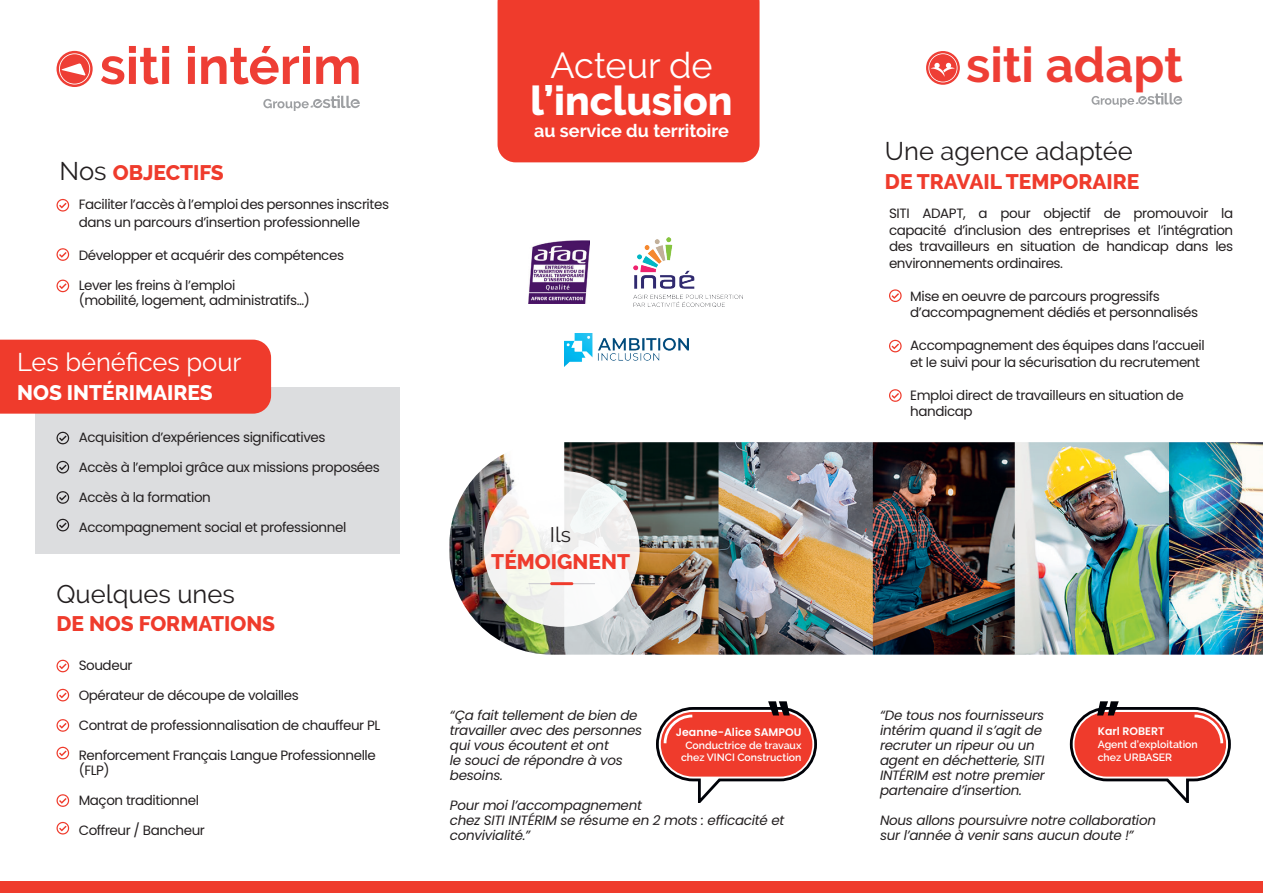
<style>
.page{position:relative;width:1263px;height:893px;background:#fff}
.page>*{position:absolute;margin:0;border:0;box-sizing:border-box;transform-origin:0 0}
.t1{font:700 48.9px "Raleway";color:#ee3e35}
.t2{font:800 40.5px "Raleway";color:#fff}
.t3{font:36px "Raleway";color:#fff}
.t4{font:25.5px "Raleway";color:#231f20}
.t5{font:25.5px "Raleway";color:#fff}
.t6{font:800 21px "Raleway";color:#ef3b2c}
.t7{font:800 21px "Raleway";color:#fff}
.t8{font:21px "Raleway";color:#231f20}
.t9{font:700 18px "Raleway";color:#fff}
.t10{font:13.5px/16.5px "Poppins";letter-spacing:-.03em;color:#231f20}
.t11{font:italic 13.5px/15px "Poppins";letter-spacing:-.02em;color:#231f20}
.t12{font:600 10.95px "Poppins";color:#fff}
.t13{font:600 10.5px/12.6px "Raleway";color:#fff;text-align:center}
.s1{font-weight:400;font-size:25.5px;color:#231f20}
</style>
<div class="page">
<div style="left:35px;top:388px;width:365px;height:166px;background:#dcdddf"></div>
<div style="left:0;top:340px;width:271px;height:74px;background:#ef3b2c"></div>
<svg style="left:57px;top:199px;width:12px;height:13px"></svg>
<svg style="left:57px;top:248px;width:12px;height:13px"></svg>
<svg style="left:57px;top:280px;width:12px;height:12px"></svg>
<svg style="left:57px;top:432px;width:12px;height:12px"></svg>
<svg style="left:57px;top:461px;width:12px;height:12px"></svg>
<svg style="left:57px;top:491px;width:12px;height:13px"></svg>
<svg style="left:57px;top:519px;width:12px;height:12px"></svg>
<svg style="left:57px;top:660px;width:12px;height:12px"></svg>
<svg style="left:57px;top:689px;width:12px;height:12px"></svg>
<svg style="left:57px;top:719px;width:12px;height:13px"></svg>
<svg style="left:57px;top:747px;width:12px;height:12px"></svg>
<svg style="left:57px;top:794px;width:12px;height:13px"></svg>
<svg style="left:57px;top:822px;width:12px;height:12px"></svg>
<div style="left:656px;top:707px;width:161px;height:74px;border:3px solid #000208;border-radius:36px"></div>
<div style="left:661px;top:712px;width:151px;height:65px;background:#ef3b2c;border-radius:32px"></div>
<svg style="left:662px;top:707px;width:92px;height:37px"></svg>
<svg style="left:768px;top:701px;width:22px;height:14px"></svg>
<div style="left:1070px;top:707px;width:161px;height:74px;border:3px solid #000208;border-radius:36px"></div>
<div style="left:1074px;top:712px;width:152px;height:65px;background:#ef3b2c;border-radius:32px"></div>
<svg style="left:1133px;top:707px;width:91px;height:37px"></svg>
<svg style="left:1097px;top:701px;width:22px;height:14px"></svg>
<div style="left:0;top:881px;width:1263px;height:12px;background:#ef3b2c"></div>
<svg style="left:57px;top:51px;width:36px;height:36px"></svg>
<svg style="left:59px;top:53px;width:31px;height:32px"></svg>
<div style="left:60px;top:54px;width:29px;height:30px;background:#ee3e35;border-radius:50%"></div>
<svg style="left:61px;top:63px;width:25px;height:13px"></svg>
<svg style="left:101px;top:46px;width:68px;height:38px"></svg>
<svg style="left:188px;top:46px;width:7px;height:38px"></svg>
<svg style="left:201px;top:46px;width:109px;height:38px"></svg>
<svg style="left:316px;top:56px;width:43px;height:28px"></svg>
<svg style="left:263px;top:95px;width:97px;height:16px"></svg>
<div style="left:497px;top:0;width:262px;height:162px;background:#ef3b2c"></div>
<svg style="left:889px;top:289px;width:13px;height:13px"></svg>
<svg style="left:889px;top:340px;width:13px;height:12px"></svg>
<svg style="left:889px;top:389px;width:13px;height:13px"></svg>
<svg style="left:926px;top:51px;width:34px;height:34px"></svg>
<svg style="left:928px;top:53px;width:29px;height:29px"></svg>
<div style="left:929px;top:54px;width:28px;height:28px;background:#ee3e35;border-radius:50%"></div>
<svg style="left:931px;top:63px;width:24px;height:14px"></svg>
<svg style="left:1091px;top:93px;width:91px;height:14px"></svg>
<img style="left:449px;top:442px;width:814px;height:213px">
<div style="left:484px;top:471px;width:156px;height:156px;background:linear-gradient(to right,#f6f4f0,#f3f3f3);border-radius:50%"></div>
<svg style="left:528px;top:583px;width:67px;height:1px"></svg>
<hr style="left:550px;top:582px;width:23px;height:3px;background:#ef3b2c">
<img style="left:634px;top:238px;width:108px;height:68px">
<img style="left:528px;top:240px;width:62px;height:64px">
<img style="left:565px;top:334px;width:123px;height:32px">
<h3 class="t6" style="left:60px;top:161px;width:166px"><span class="s1">Nos</span> OBJECTIFS</h3>
<p class="t10" style="left:79px;top:195px;width:312px;line-height:18px">Faciliter l’accès à l’emploi des personnes inscrites dans un parcours d’insertion professionnelle</p>
<p class="t10" style="left:79px;top:247px;width:267px">Développer et acquérir des compétences</p>
<p class="t10" style="left:79px;top:278px;width:233px;line-height:15px">Lever les freins à l’emploi<br>(mobilité, logement, administratifs...)</p>
<h3 class="t5" style="left:17px;top:347px;width:226px">Les bénéfices pour</h3>
<h3 class="t7" style="left:17px;top:380px;width:197px">NOS INTÉRIMAIRES</h3>
<p class="t10" style="left:79px;top:429px;width:248px">Acquisition d’expériences significatives</p>
<p class="t10" style="left:79px;top:459px;width:303px">Accès à l’emploi grâce aux missions proposées</p>
<p class="t10" style="left:79px;top:489px;width:134px">Accès à la formation</p>
<p class="t10" style="left:79px;top:519px;width:269px">Accompagnement social et professionnel</p>
<h3 class="t4" style="left:57px;top:579px;width:180px">Quelques unes</h3>
<h3 class="t6" style="left:57px;top:612px;width:220px">DE NOS FORMATIONS</h3>
<p class="t10" style="left:79px;top:657px;width:55px">Soudeur</p>
<p class="t10" style="left:79px;top:687px;width:222px">Opérateur de découpe de volailles</p>
<p class="t10" style="left:79px;top:717px;width:303px">Contrat de professionnalisation de chauffeur PL</p>
<p class="t10" style="left:79px;top:748px;width:299px;line-height:15px">Renforcement Français Langue Professionnelle (FLP)</p>
<p class="t10" style="left:79px;top:792px;width:122px">Maçon traditionnel</p>
<p class="t10" style="left:79px;top:822px;width:128px">Coffreur / Bancheur</p>
<h3 class="t3" style="left:550px;top:44px;width:164px">Acteur de</h3>
<h2 class="t2" style="left:530px;top:78px;width:203px">l’inclusion</h2>
<h3 class="t9" style="left:534px;top:120px;width:196px">au service du territoire</h3>
<h3 class="t8" style="left:550px;top:522px;width:23px">Ils</h3>
<h3 class="t6" style="left:491px;top:550px;width:140px">TÉMOIGNENT</h3>
<p class="t11" style="left:450px;top:708px;width:194px">“Ça fait tellement de bien de travailler avec des personnes qui vous écoutent et ont<br>le souci de répondre à vos besoins.</p>
<p class="t11" style="left:450px;top:798px;width:336px">Pour moi l’accompagnement<br>chez SITI INTÉRIM se résume en 2 mots : efficacité et convivialité.”</p>
<p class="t12" style="left:676px;top:726px;width:127px">Jeanne-Alice SAMPOU</p>
<p class="t13" style="left:681px;top:739px;width:122px">Conductrice de travaux chez VINCI Construction</p>
<h1 class="t1" style="left:966px;top:37px;width:218px">siti adapt</h1>
<h3 class="t4" style="left:885px;top:136px;width:249px">Une agence adaptée</h3>
<h3 class="t6" style="left:885px;top:169px;width:256px">DE TRAVAIL TEMPORAIRE</h3>
<p class="t10" style="left:889px;top:205px;width:346px;text-align:justify">SITI ADAPT, a pour objectif de promouvoir la capacité d’inclusion des entreprises et l’intégration des travailleurs en situation de handicap dans les environnements ordinaires.</p>
<p class="t10" style="left:910px;top:288px;width:289px">Mise en oeuvre de parcours progressifs d’accompagnement dédiés et personnalisés</p>
<p class="t10" style="left:910px;top:337px;width:296px">Accompagnement des équipes dans l’accueil et le suivi pour la sécurisation du recrutement</p>
<p class="t10" style="left:910px;top:387px;width:275px">Emploi direct de travailleurs en situation de handicap</p>
<p class="t11" style="left:880px;top:708px;width:166px">“De tous nos fournisseurs intérim quand il s’agit de recruter un ripeur ou un agent en déchetterie, SITI<br>INTÉRIM est notre premier partenaire d’insertion.</p>
<p class="t11" style="left:880px;top:813px;width:278px">Nous allons poursuivre notre collaboration sur l’année à venir sans aucun doute !”</p>
<p class="t12" style="left:1098px;top:725px;width:68px">Karl ROBERT</p>
<p class="t13" style="left:1098px;top:738px;width:102px;text-align:left">Agent d’exploitation chez URBASER</p>
</div>
